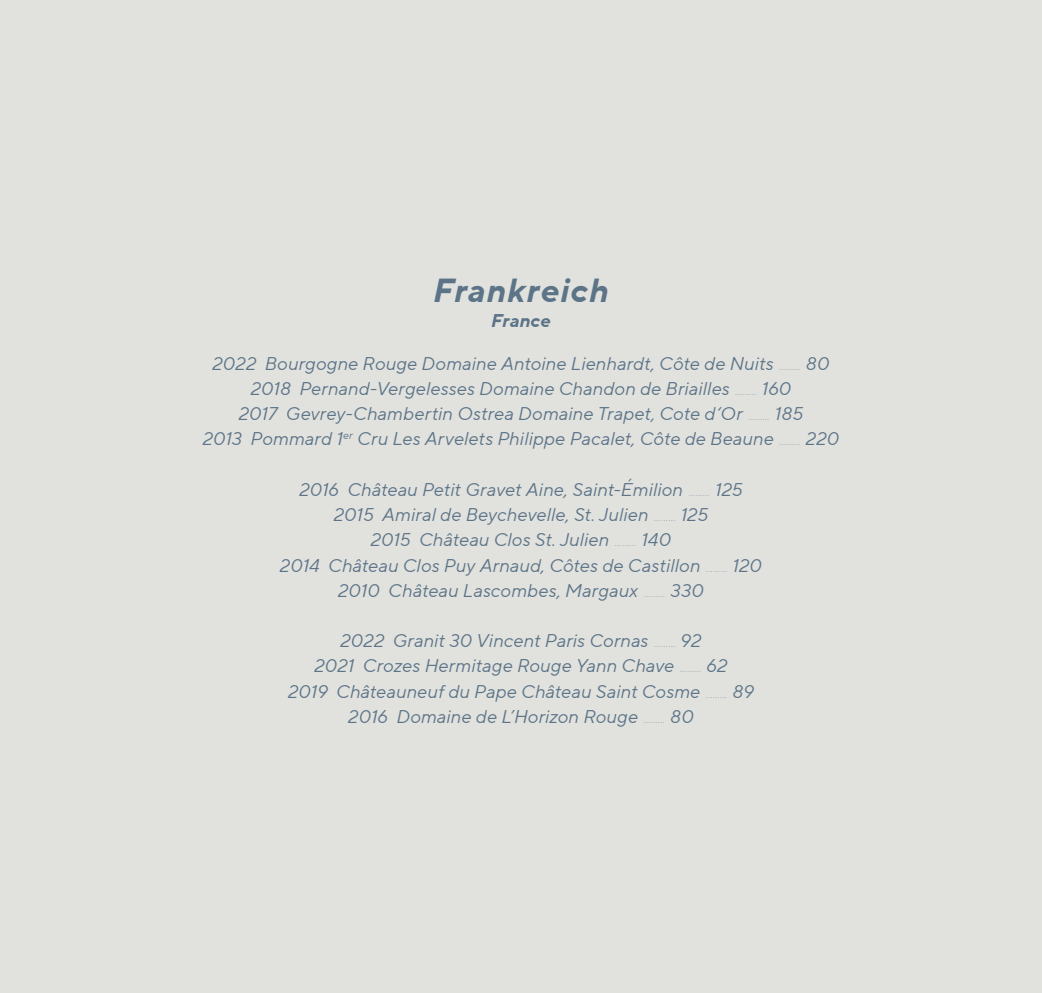
<style>
.page{position:relative;width:1042px;height:993px;background:#fff}
.page>*{position:absolute;margin:0;border:0;box-sizing:border-box;transform-origin:0 0}
.t1{font:italic 700 33.25px "TT Norms Pro";letter-spacing:.025em;color:#5c7487}
.t2{font:italic 18.38px/25.2px "TT Norms Pro";letter-spacing:.005em;color:#5c7487;text-align:center}
.t3{font:italic 700 18.38px "TT Norms Pro";color:#5c7487}
.s1{font-weight:300;font-style:normal;font-size:10.5px}
</style>
<div class="page">
<div style="left:0;top:0;width:1042px;height:992px;background:#e1e1de"></div>
<h1 class="t1" style="left:433px;top:265px;width:177px">Frankreich</h1>
<p class="t3" style="left:491px;top:307px;width:61px">France</p>
<p class="t2" style="left:203px;top:350px;width:638px">2022 Bourgogne Rouge Domaine Antoine Lienhardt, Côte de Nuits <span class="s1">.........</span> 80<br>2018 Pernand-Vergelesses Domaine Chandon de Briailles <span class="s1">.........</span> 160<br>2017 Gevrey-Chambertin Ostrea Domaine Trapet, Cote d‘Or <span class="s1">.........</span> 185<br>2013 Pommard 1<sup>er</sup> Cru Les Arvelets Philippe Pacalet, Côte de Beaune <span class="s1">.........</span> 220</p>
<p class="t2" style="left:280px;top:476px;width:483px">2016 Château Petit Gravet Aine, Saint-Émilion <span class="s1">.........</span> 125<br>2015 Amiral de Beychevelle, St. Julien <span class="s1">.........</span> 125<br>2015 Château Clos St. Julien <span class="s1">.........</span> 140<br>2014 Château Clos Puy Arnaud, Côtes de Castillon <span class="s1">.........</span> 120<br>2010 Château Lascombes, Margaux <span class="s1">.........</span> 330</p>
<p class="t2" style="left:288px;top:627px;width:467px">2022 Granit 30 Vincent Paris Cornas <span class="s1">.........</span> 92<br>2021 Crozes Hermitage Rouge Yann Chave <span class="s1">.........</span> 62<br>2019 Châteauneuf du Pape Château Saint Cosme <span class="s1">.........</span> 89<br>2016 Domaine de L’Horizon Rouge <span class="s1">.........</span> 80</p>
</div>
